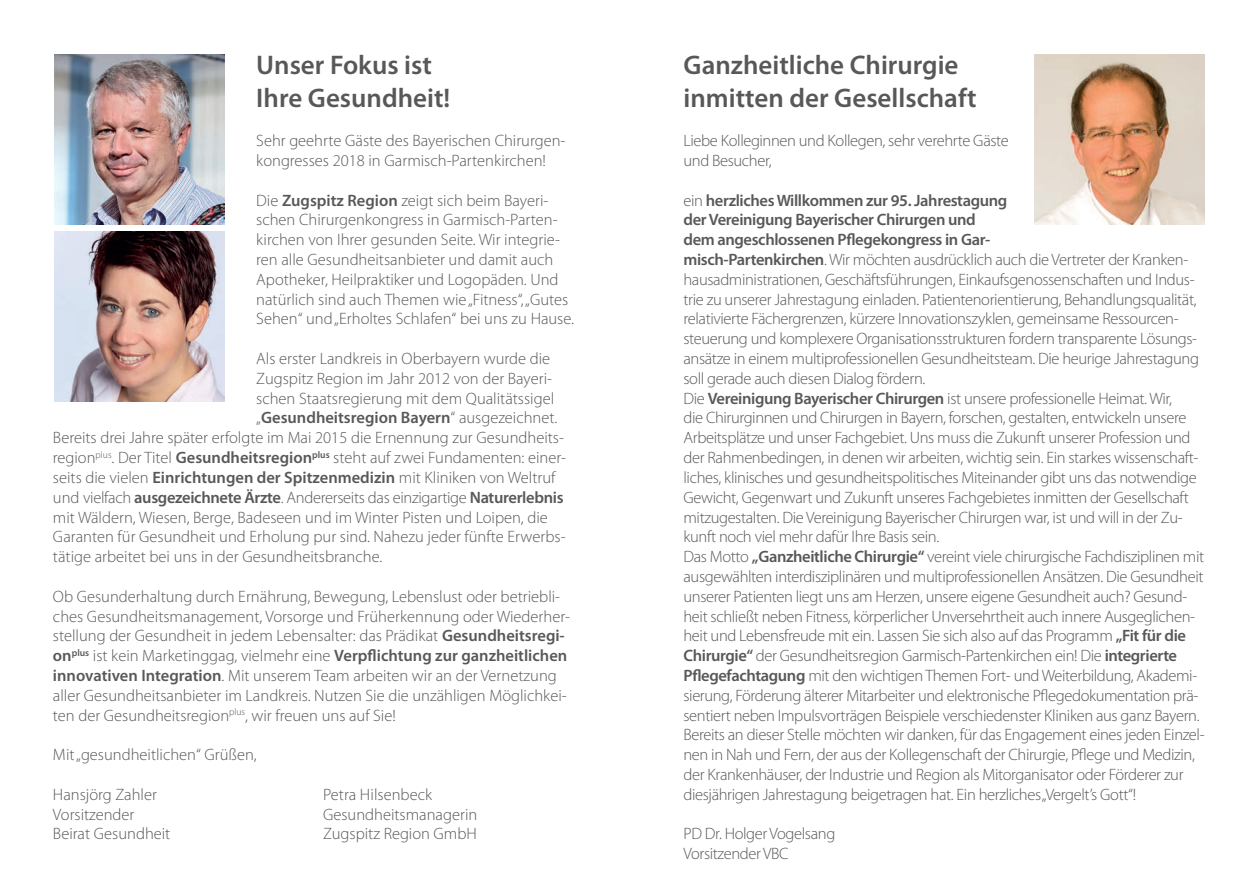
<style>
.page{position:relative;width:1259px;height:893px;background:#fff}
.page>*{position:absolute;margin:0;border:0;box-sizing:border-box;transform-origin:0 0}
.t1{font:600 27px/32.4px "Myriad Pro";color:#57585a}
.t2{font:300 16.5px/19.8px "Myriad Pro";letter-spacing:-.025em;color:#57585a}
.t3{font:300 16.5px/19.8px "Myriad Pro";color:#57585a}
.t4{font:600 16.5px "Myriad Pro";color:#57585a}
.s1{font-weight:600}
.s2{font-weight:300}
</style>
<div class="page">
<img style="left:54px;top:232px;width:170px;height:170px">
<img style="left:54px;top:54px;width:170px;height:170px">
<img style="left:1035px;top:54px;width:170px;height:170px">
<h1 class="t1" style="left:256px;top:48px;width:195px">Unser Fokus ist<br>Ihre Gesundheit!</h1>
<p class="t3" style="left:256px;top:131px;width:311px">Sehr geehrte Gäste des Bayerischen Chirurgen&shy;kongresses 2018 in Garmisch-Partenkirchen!</p>
<p class="t3" style="left:256px;top:190px;width:319px">Die <span class="s1">Zugspitz Region</span> zeigt sich beim Bayeri&shy;schen Chirurgenkongress in Garmisch-Parten&shy;kirchen von Ihrer gesunden Seite. Wir integrie&shy;ren alle Gesundheitsanbieter und damit auch Apotheker, Heilpraktiker und Logopäden. Und natürlich sind auch Themen wie „Fitness“, „Gutes Sehen“ und „Erholtes Schlafen“ bei uns zu Hause.</p>
<p class="t3" style="left:256px;top:348px;width:295px">Als erster Landkreis in Oberbayern wurde die</p>
<p class="t3" style="left:256px;top:368px;width:297px">Zugspitz Region im Jahr 2012 von der Bayeri-</p>
<p class="t3" style="left:256px;top:388px;width:299px">schen Staatsregierung mit dem Qualitätssigel</p>
<p class="t4" style="left:256px;top:407px;width:303px"><span class="s2">„</span>Gesundheitsregion Bayern<span class="s2">“ ausgezeichnet.</span></p>
<p class="t3" style="left:53px;top:428px;width:512px">Bereits drei Jahre später erfolgte im Mai 2015 die Ernennung zur Gesundheits-</p>
<p class="t3" style="left:53px;top:447px;width:514px">region<sup>plus</sup>. Der Titel <span class="s1">Gesundheitsregion</span><sup>plus</sup> steht auf zwei Fundamenten: einer-</p>
<p class="t3" style="left:53px;top:467px;width:504px">seits die vielen <span class="s1">Einrichtungen der Spitzenmedizin</span> mit Kliniken von Weltruf</p>
<p class="t2" style="left:53px;top:487px;width:512px">und vielfach <span class="s1">ausgezeichnete Ärzte</span>. Andererseits das einzigartige <span class="s1">Naturerlebnis</span></p>
<p class="t3" style="left:53px;top:507px;width:496px">mit Wäldern, Wiesen, Berge, Badeseen und im Winter Pisten und Loipen, die</p>
<p class="t3" style="left:53px;top:527px;width:514px">Garanten für Gesundheit und Erholung pur sind. Nahezu jeder fünfte Erwerbs-</p>
<p class="t3" style="left:53px;top:546px;width:331px">tätige arbeitet bei uns in der Gesundheitsbranche.</p>
<p class="t3" style="left:53px;top:586px;width:519px">Ob Gesunderhaltung durch Ernährung, Bewegung, Lebenslust oder betriebli&shy;ches Gesundheitsmanagement, Vorsorge und Früherkennung oder Wiederher&shy;stellung der Gesundheit in jedem Lebensalter: das Prädikat <span class="s1">Gesundheitsregi&shy;on</span><sup>plus</sup> ist kein Marketinggag, vielmehr eine <span class="s1">Verpflichtung zur ganzheitlichen innovativen Integration</span>. Mit unserem Team arbeiten wir an der Vernetzung aller Gesundheitsanbieter im Landkreis. Nutzen Sie die unzähligen Möglichkei&shy;ten der Gesundheitsregion<sup>plus</sup>, wir freuen uns auf Sie!</p>
<p class="t3" style="left:53px;top:744px;width:205px">Mit „gesundheitlichen“ Grüßen,</p>
<p class="t3" style="left:53px;top:784px;width:106px">Hansjörg Zahler</p>
<p class="t3" style="left:323px;top:784px;width:110px">Petra Hilsenbeck</p>
<p class="t3" style="left:53px;top:804px;width:83px">Vorsitzender</p>
<p class="t3" style="left:323px;top:804px;width:156px">Gesundheitsmanagerin</p>
<p class="t3" style="left:53px;top:824px;width:119px">Beirat Gesundheit</p>
<p class="t3" style="left:323px;top:824px;width:155px">Zugspitz Region GmbH</p>
<h1 class="t1" style="left:683px;top:48px;width:294px">Ganzheitliche Chirurgie inmitten der Gesellschaft</h1>
<p class="t2" style="left:683px;top:131px;width:327px">Liebe Kolleginnen und Kollegen, sehr verehrte Gäste und Besucher,</p>
<p class="t2" style="left:683px;top:190px;width:522px">ein <span class="s1">herzliches Willkommen zur 95. Jahrestagung<br>der Vereinigung Bayerischer Chirurgen und<br>dem angeschlossenen Pflegekongress in Gar-<br>misch-Partenkirchen</span>. Wir möchten ausdrücklich auch die Vertreter der Kranken&shy;hausadministrationen, Geschäftsführungen, Einkaufsgenossenschaften und Indus&shy;trie zu unserer Jahrestagung einladen. Patientenorientierung, Behandlungsqualität, relativierte Fächergrenzen, kürzere Innovationszyklen, gemeinsame Ressourcen&shy;steuerung und komplexere Organisationsstrukturen fordern transparente Lösungs&shy;ansätze in einem multiprofessionellen Gesundheitsteam. Die heurige Jahrestagung soll gerade auch diesen Dialog fördern.<br>Die <span class="s1">Vereinigung Bayerischer Chirurgen</span> ist unsere professionelle Heimat. Wir,<br>die Chirurginnen und Chirurgen in Bayern, forschen, gestalten, entwickeln unsere Arbeitsplätze und unser Fachgebiet. Uns muss die Zukunft unserer Profession und der Rahmenbedingen, in denen wir arbeiten, wichtig sein. Ein starkes wissenschaft&shy;liches, klinisches und gesundheitspolitisches Miteinander gibt uns das notwendige Gewicht, Gegenwart und Zukunft unseres Fachgebietes inmitten der Gesellschaft mitzugestalten. Die Vereinigung Bayerischer Chirurgen war, ist und will in der Zu&shy;kunft noch viel mehr dafür Ihre Basis sein.<br>Das Motto <span class="s1">„Ganzheitliche Chirurgie“</span> vereint viele chirurgische Fachdisziplinen mit ausgewählten interdisziplinären und multiprofessionellen Ansätzen. Die Gesundheit unserer Patienten liegt uns am Herzen, unsere eigene Gesundheit auch? Gesund&shy;heit schließt neben Fitness, körperlicher Unversehrtheit auch innere Ausgeglichen&shy;heit und Lebensfreude mit ein. Lassen Sie sich also auf das Programm <span class="s1">„Fit für die Chirurgie“</span> der Gesundheitsregion Garmisch-Partenkirchen ein! Die <span class="s1">integrierte Pflegefachtagung</span> mit den wichtigen Themen Fort- und Weiterbildung, Akademi&shy;sierung, Förderung älterer Mitarbeiter und elektronische Pflegedokumentation prä&shy;sentiert neben Impulsvorträgen Beispiele verschiedenster Kliniken aus ganz Bayern.<br>Bereits an dieser Stelle möchten wir danken, für das Engagement eines jeden Einzel&shy;nen in Nah und Fern, der aus der Kollegenschaft der Chirurgie, Pflege und Medizin, der Krankenhäuser, der Industrie und Region als Mitorganisator oder Förderer zur diesjährigen Jahrestagung beigetragen hat. Ein herzliches „Vergelt’s Gott“!</p>
<p class="t2" style="left:683px;top:824px;width:153px">PD Dr. Holger Vogelsang<br>Vorsitzender VBC</p>
</div>
